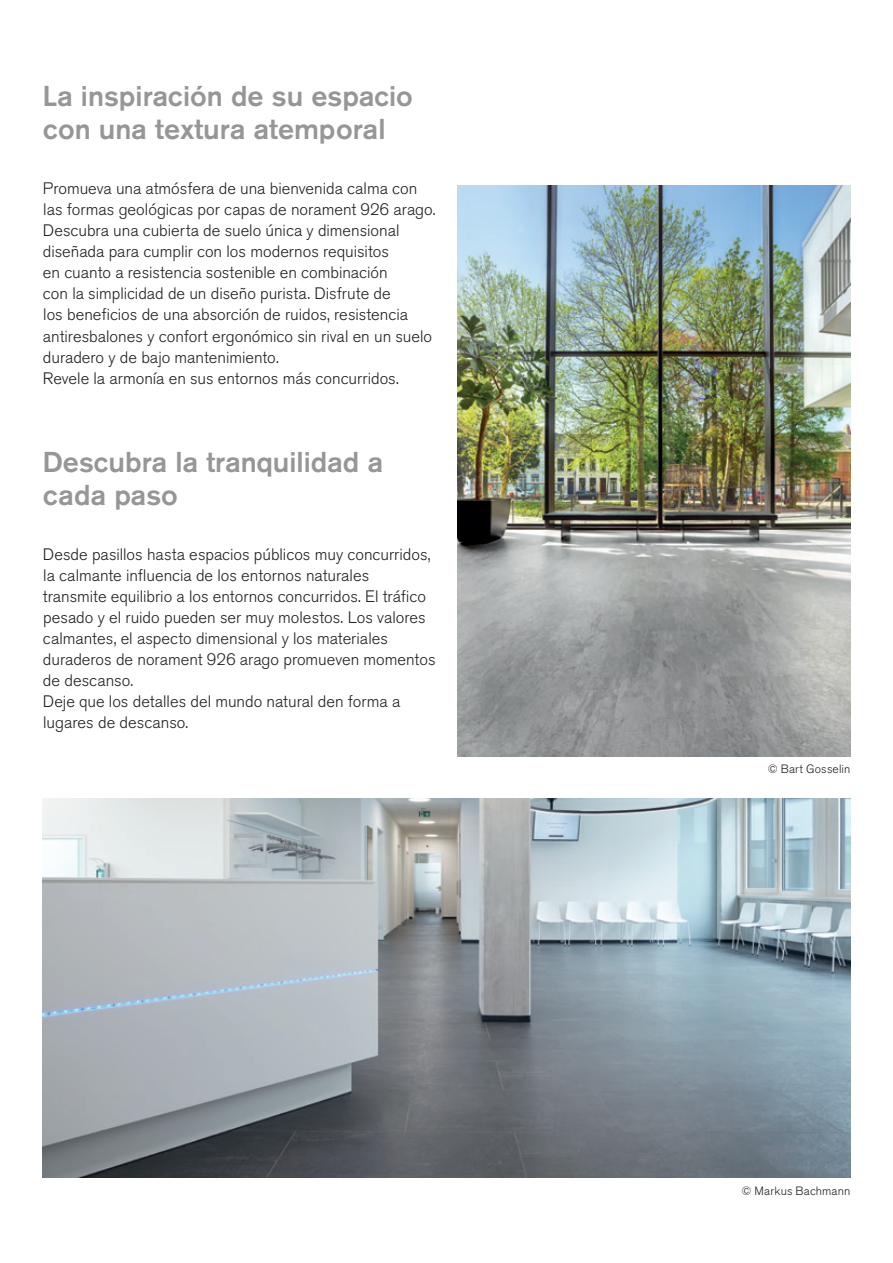
<style>
.page{position:relative;width:893px;height:1263px;background:#fff}
.page>*{position:absolute;margin:0;border:0;box-sizing:border-box;transform-origin:0 0}
.t1{font:500 28.5px/33px "Akzidenz Grotesk Pro";color:#969598}
.t2{font:300 16.5px/21px "Akzidenz Grotesk Pro";color:#231f20}
.t3{font:300 12px "Akzidenz Grotesk Pro";letter-spacing:.015em;color:#231f20}
</style>
<div class="page">
<img style="left:43px;top:799px;width:807px;height:379px">
<img style="left:457px;top:186px;width:393px;height:570px">
<h1 class="t1" style="left:42px;top:79px;width:372px">La inspiración de su espacio con una textura atemporal</h1>
<p class="t2" style="left:43px;top:178px;width:394px">Promueva una atmósfera de una bienvenida calma con las formas geológicas por capas de norament 926 arago.<br>Descubra una cubierta de suelo única y dimensional diseñada para cumplir con los modernos requisitos<br>en cuanto a resistencia sostenible en combinación<br>con la simplicidad de un diseño purista. Disfrute de<br>los beneficios de una absorción de ruidos, resistencia antiresbalones y confort ergonómico sin rival en un suelo duradero y de bajo mantenimiento.<br>Revele la armonía en sus entornos más concurridos.</p>
<h1 class="t1" style="left:43px;top:445px;width:342px">Descubra la tranquilidad a cada paso</h1>
<p class="t2" style="left:43px;top:543px;width:394px">Desde pasillos hasta espacios públicos muy concurridos, la calmante influencia de los entornos naturales transmite equilibrio a los entornos concurridos. El tráfico pesado y el ruido pueden ser muy molestos. Los valores calmantes, el aspecto dimensional y los materiales duraderos de norament 926 arago promueven momentos de descanso.<br>Deje que los detalles del mundo natural den forma a lugares de descanso.</p>
<p class="t3" style="left:768px;top:761px;width:84px">© Bart Gosselin</p>
<p class="t3" style="left:741px;top:1183px;width:110px">© Markus Bachmann</p>
</div>
